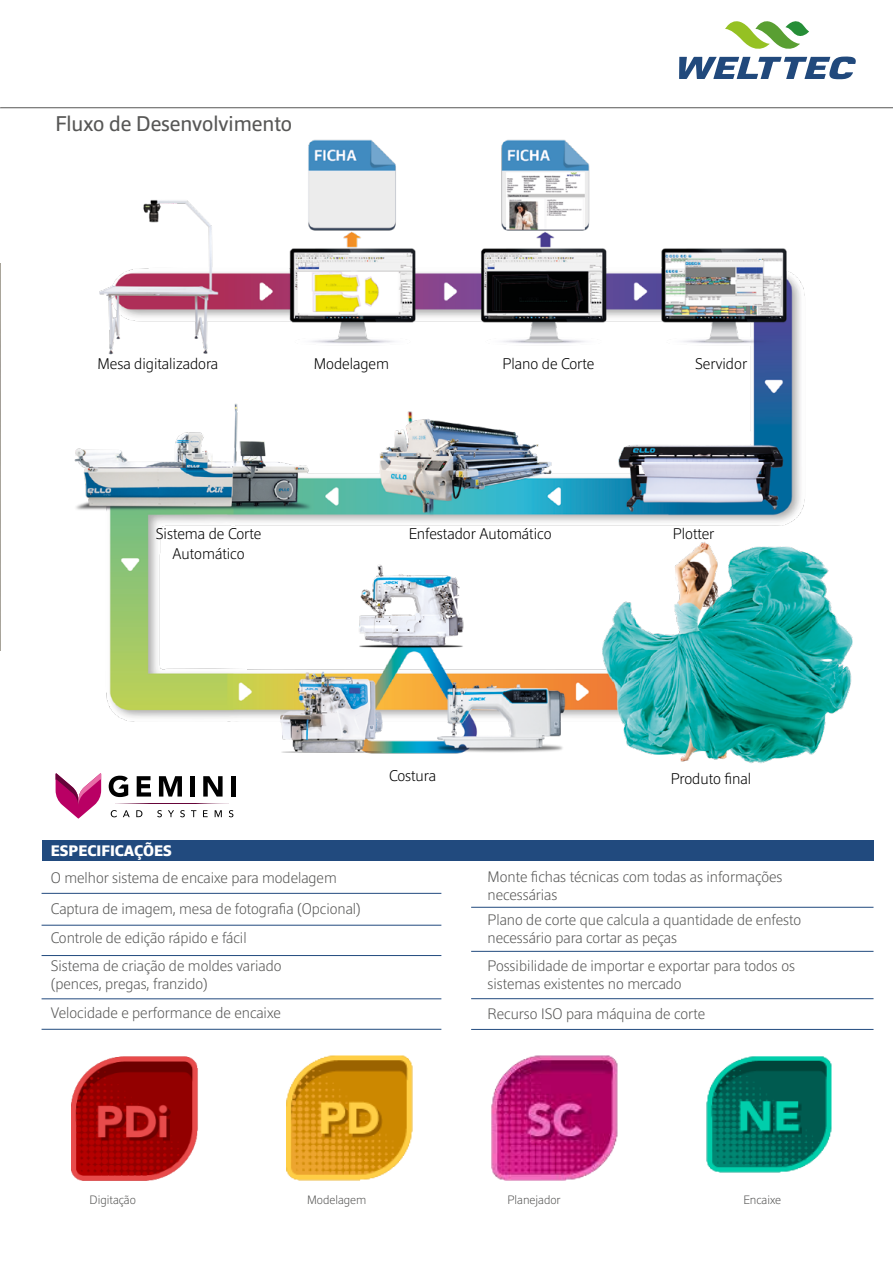
<style>
.page{position:relative;width:893px;height:1263px;background:#fff}
.page>*{position:absolute;margin:0;border:0;box-sizing:border-box;transform-origin:0 0}
.t1{font:21px "Epoca Pro";color:#575756}
.t2{font:300 15.3px "Epoca Pro";color:#000}
.t3{font:300 15px/18px "Epoca Pro";color:#575756}
.t4{font:700 15px "Epoca Pro";color:#fff}
.t5{font:300 12px "Epoca Pro";color:#575756}
</style>
<div class="page">
<svg style="left:679px;top:21px;width:177px;height:58px"></svg>
<hr style="left:0;top:107px;width:893px;height:1px;background:#575756">
<img style="left:0;top:264px;width:1px;height:387px">
<img style="left:74px;top:139px;width:779px;height:624px">
<hr style="left:42px;top:893px;width:399px;height:1px;background:#214a7e">
<hr style="left:42px;top:1029px;width:399px;height:1px;background:#214a7e">
<hr style="left:42px;top:925px;width:399px;height:1px;background:#214a7e">
<hr style="left:42px;top:955px;width:399px;height:1px;background:#214a7e">
<hr style="left:42px;top:998px;width:399px;height:1px;background:#214a7e">
<hr style="left:471px;top:907px;width:402px;height:1px;background:#214a7e">
<hr style="left:471px;top:951px;width:402px;height:1px;background:#214a7e">
<hr style="left:471px;top:998px;width:402px;height:1px;background:#214a7e">
<hr style="left:471px;top:1029px;width:402px;height:1px;background:#214a7e">
<div style="left:42px;top:840px;width:831px;height:21px;background:#214a7e"></div>
<img style="left:72px;top:1056px;width:126px;height:125px">
<img style="left:286px;top:1055px;width:127px;height:125px">
<img style="left:492px;top:1055px;width:126px;height:125px">
<img style="left:706px;top:1056px;width:126px;height:117px">
<svg style="left:111px;top:810px;width:6px;height:7px"></svg>
<svg style="left:123px;top:810px;width:7px;height:7px"></svg>
<svg style="left:136px;top:810px;width:6px;height:7px"></svg>
<svg style="left:157px;top:810px;width:5px;height:7px"></svg>
<svg style="left:168px;top:810px;width:6px;height:7px"></svg>
<svg style="left:180px;top:810px;width:5px;height:7px"></svg>
<svg style="left:191px;top:810px;width:5px;height:7px"></svg>
<svg style="left:203px;top:810px;width:5px;height:7px"></svg>
<svg style="left:215px;top:810px;width:7px;height:7px"></svg>
<svg style="left:229px;top:810px;width:4px;height:7px"></svg>
<svg style="left:109px;top:776px;width:19px;height:21px"></svg>
<svg style="left:137px;top:776px;width:14px;height:20px"></svg>
<svg style="left:159px;top:776px;width:23px;height:20px"></svg>
<div style="left:190px;top:776px;width:5px;height:20px;background:#000"></div>
<svg style="left:203px;top:776px;width:20px;height:20px"></svg>
<hr style="left:231px;top:776px;width:4px;height:20px;background:#000">
<svg style="left:56px;top:773px;width:45px;height:45px"></svg>
<svg style="left:115px;top:803px;width:114px;height:1px"></svg>
<h1 class="t1" style="left:55px;top:110px;width:238px">Fluxo de Desenvolvimento</h1>
<p class="t2" style="left:97px;top:353px;width:122px">Mesa digitalizadora</p>
<p class="t2" style="left:314px;top:353px;width:77px">Modelagem</p>
<p class="t2" style="left:502px;top:353px;width:93px">Plano de Corte</p>
<p class="t2" style="left:695px;top:353px;width:53px">Servidor</p>
<p class="t2" style="left:409px;top:524px;width:144px">Enfestador Automático</p>
<p class="t2" style="left:156px;top:524px;width:107px">Sistema de Corte</p>
<p class="t2" style="left:673px;top:524px;width:43px">Plotter</p>
<p class="t2" style="left:172px;top:543px;width:74px">Automático</p>
<p class="t4" style="left:51px;top:841px;width:122px">ESPECIFICAÇÕES</p>
<p class="t3" style="left:51px;top:869px;width:287px">O melhor sistema de encaixe para modelagem</p>
<p class="t3" style="left:51px;top:900px;width:311px">Captura de imagem, mesa de fotografia (Opcional)</p>
<p class="t3" style="left:51px;top:929px;width:198px">Controle de edição rápido e fácil</p>
<p class="t3" style="left:51px;top:956px;width:232px">Sistema de criação de moldes variado (pences, pregas, franzido)</p>
<p class="t3" style="left:51px;top:1003px;width:232px">Velocidade e performance de encaixe</p>
<p class="t2" style="left:389px;top:766px;width:48px">Costura</p>
<p class="t2" style="left:671px;top:768px;width:82px">Produto final</p>
<p class="t3" style="left:487px;top:867px;width:296px">Monte fichas técnicas com todas as informações necessárias</p>
<p class="t3" style="left:487px;top:910px;width:315px">Plano de corte que calcula a quantidade de enfesto necessário para cortar as peças</p>
<p class="t3" style="left:487px;top:956px;width:309px">Possibilidade de importar e exportar para todos os sistemas existentes no mercado</p>
<p class="t3" style="left:487px;top:1004px;width:219px">Recurso ISO para máquina de corte</p>
<p class="t5" style="left:90px;top:1192px;width:48px">Digitação</p>
<p class="t5" style="left:307px;top:1192px;width:61px">Modelagem</p>
<p class="t5" style="left:507px;top:1192px;width:55px">Planejador</p>
<p class="t5" style="left:744px;top:1192px;width:39px">Encaixe</p>
</div>
